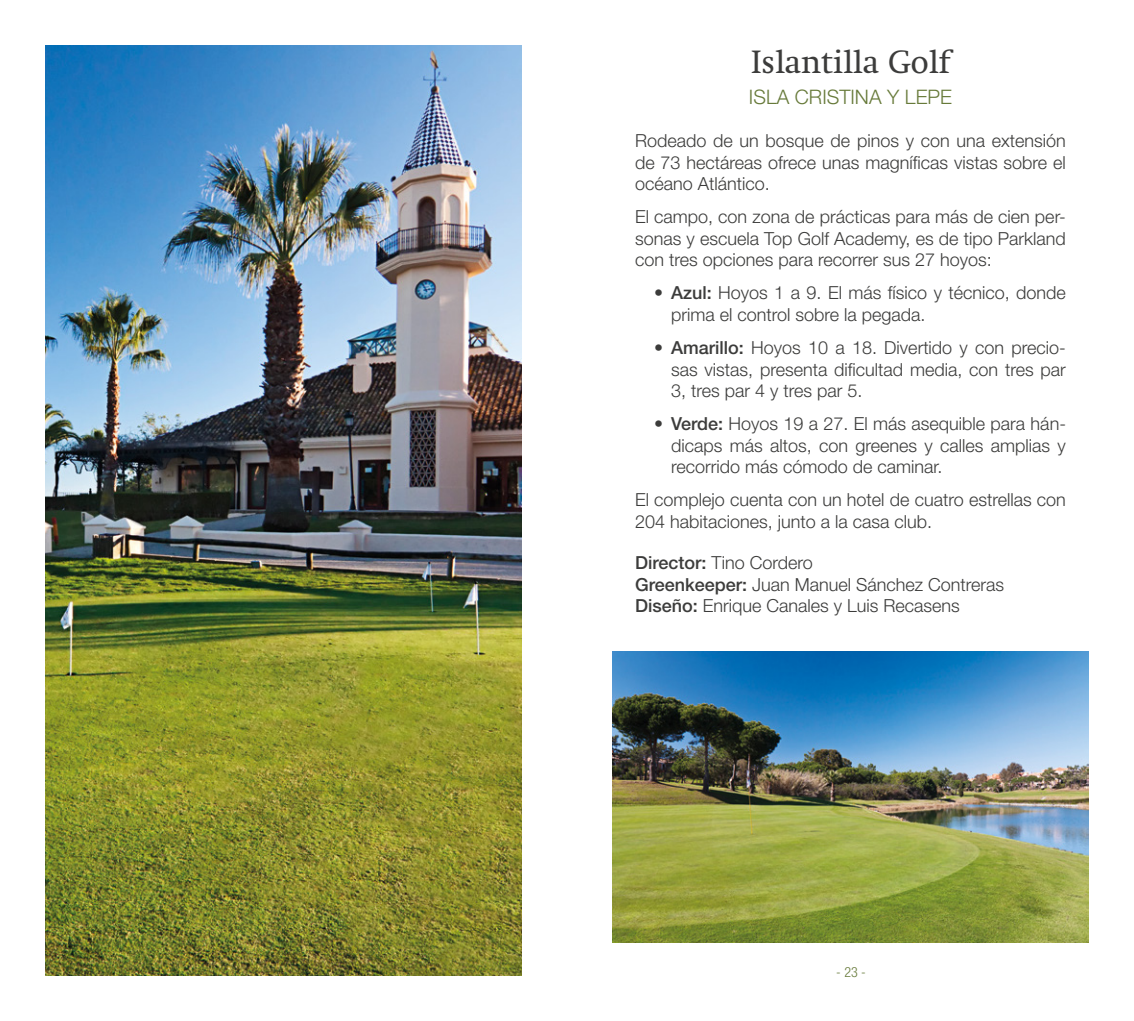
<style>
.page{position:relative;width:1134px;height:1021px;background:#fff}
.page>*{position:absolute;margin:0;border:0;box-sizing:border-box;transform-origin:0 0}
.t1{font:32px "Swift";color:#3c3c3b}
.t2{font:300 20px "Helvetica Neue LT Std";color:#677a3a}
.t3{font:300 18px/21.6px "Helvetica Neue LT Std";color:#3c3c3b;text-align:justify}
.t4{font:300 14px "Helvetica Neue LT Std";color:#677a3a}
.t5{font:300 condensed 14px "Helvetica Neue LT Pro";color:#677a3a}
.s1{font-weight:500}
</style>
<div class="page">
<img style="left:612px;top:652px;width:477px;height:290px">
<img style="left:45px;top:45px;width:477px;height:930px">
<h1 class="t1" style="left:751px;top:44px;width:200px">Islantilla Golf</h1>
<p class="t2" style="left:749px;top:84px;width:205px">ISLA CRISTINA Y LEPE</p>
<p class="t3" style="left:635px;top:129px;width:432px">Rodeado de un bosque de pinos y con una extensión de 73 hectáreas ofrece unas magníficas vistas sobre el océano Atlántico.</p>
<p class="t3" style="left:635px;top:205px;width:432px">El campo, con zona de prácticas para más de cien per&shy;sonas y escuela Top Golf Academy, es de tipo Parkland con tres opciones para recorrer sus 27 hoyos:</p>
<p class="t3" style="left:671px;top:282px;width:396px;text-indent:-17px"><span class="s1">• Azul:</span> Hoyos 1 a 9. El más físico y técnico, donde prima el control sobre la pegada.</p>
<p class="t3" style="left:671px;top:336px;width:396px;text-indent:-17px"><span class="s1">• Amarillo:</span> Hoyos 10 a 18. Divertido y con precio&shy;sas vistas, presenta dificultad media, con tres par 3, tres par 4 y tres par 5.</p>
<p class="t3" style="left:671px;top:412px;width:396px;text-indent:-17px"><span class="s1">• Verde:</span> Hoyos 19 a 27. El más asequible para hán&shy;dicaps más altos, con greenes y calles amplias y recorrido más cómodo de caminar.</p>
<p class="t3" style="left:635px;top:488px;width:432px">El complejo cuenta con un hotel de cuatro estrellas con<br>204 habitaciones, junto a la casa club.</p>
<p class="t3" style="left:635px;top:551px;width:371px;text-align:left"><span class="s1">Director:</span> Tino Cordero<br><span class="s1">Greenkeeper:</span> Juan Manuel Sánchez Contreras<br><span class="s1">Diseño:</span> Enrique Canales y Luis Recasens</p>
<p class="t4" style="left:834px;top:963px;width:35px">- 23 -</p>
<p class="t5" style="left:836px;top:964px;width:6px">-</p>
</div>
